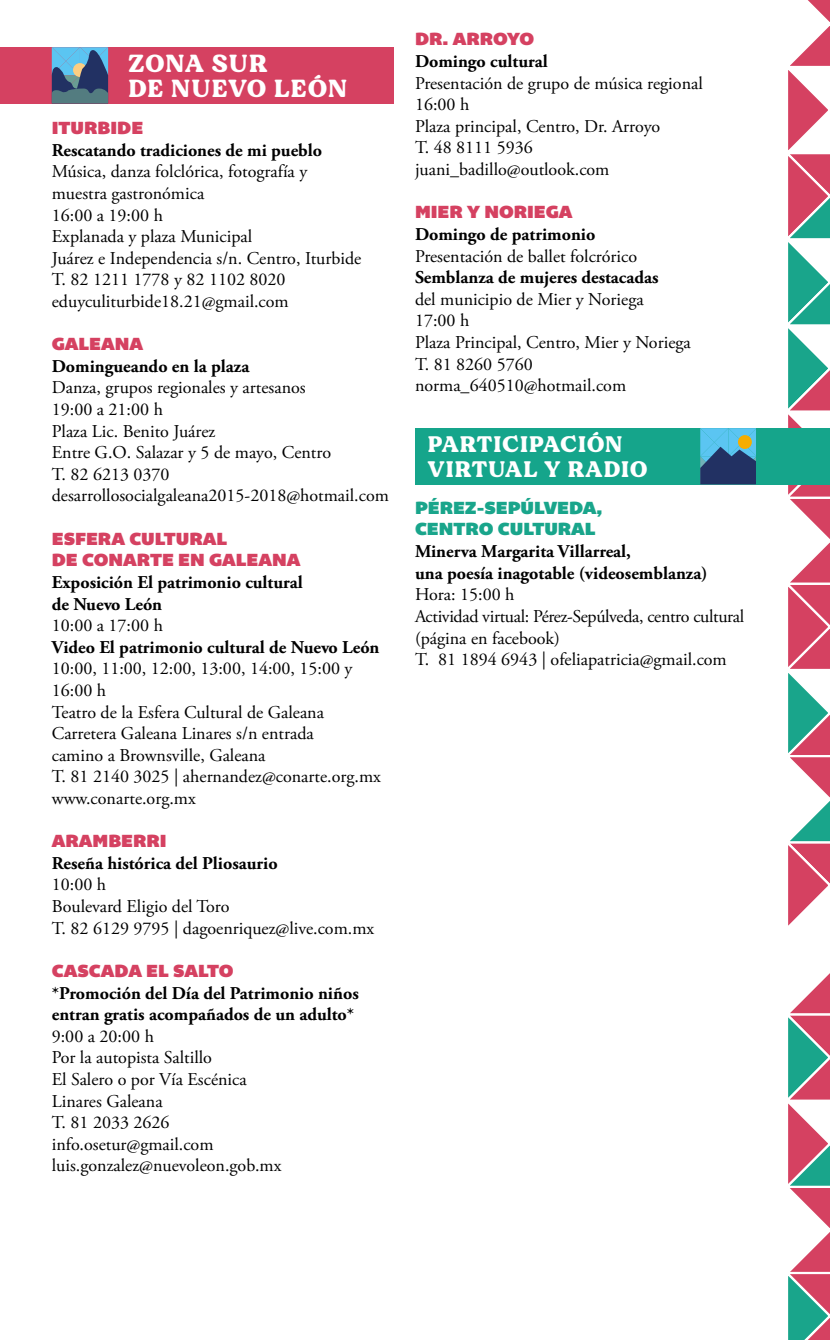
<style>
.page{position:relative;width:830px;height:1340px;background:#fff}
.page>*{position:absolute;margin:0;border:0;box-sizing:border-box;transform-origin:0 0}
.t1{font:24.75px/25.2px "MADE Dillan";letter-spacing:.04em;color:#fff}
.t2{font:22.5px/25.2px "MADE Dillan";letter-spacing:.05em;color:#fff}
.t3{font:18px/21.6px "Adobe Garamond Pro";color:#000}
.t4{font:700 18px/21.6px "Adobe Garamond Pro";color:#000}
.t5{font:18px/21.6px "Bemio";color:#d54161}
.t6{font:18px/21.6px "Bemio";color:#19a58b}
</style>
<div class="page">
<div style="left:52px;top:47px;width:341px;height:56px;background:#d54161"></div>
<div style="left:415px;top:428px;width:341px;height:56px;background:#15a58b"></div>
<svg style="left:700px;top:428px;width:56px;height:56px;background:#44769a"></svg>
<svg style="left:781px;top:0;width:49px;height:1339px"></svg>
<div style="left:1px;top:47px;width:51px;height:56px;background:#d54161"></div>
<div style="left:756px;top:428px;width:73px;height:56px;background:#15a58b"></div>
<svg style="left:52px;top:47px;width:56px;height:56px;background:#4a7998"></svg>
<h1 class="t1" style="left:128px;top:51px;width:220px">ZONA SUR<br>DE NUEVO LEÓN</h1>
<p class="t5" style="left:52px;top:117px;width:93px">ITURBIDE</p>
<p class="t4" style="left:52px;top:139px;width:272px">Rescatando tradiciones de mi pueblo</p>
<p class="t3" style="left:52px;top:161px;width:311px">Música, danza folclórica, fotografía y muestra gastronómica<br>16:00 a 19:00 h<br>Explanada y plaza Municipal<br>Juárez e Independencia s/n. Centro, Iturbide<br>T. 82 1211 1778 y 82 1102 8020 eduyculiturbide18.21@gmail.com</p>
<p class="t5" style="left:52px;top:333px;width:93px">GALEANA</p>
<p class="t4" style="left:52px;top:355px;width:199px">Domingueando en la plaza</p>
<p class="t3" style="left:52px;top:377px;width:338px">Danza, grupos regionales y artesanos<br>19:00 a 21:00 h<br>Plaza Lic. Benito Juárez<br>Entre G.O. Salazar y 5 de mayo, Centro<br>T. 82 6213 0370 desarrollosocialgaleana2015-2018@hotmail.com</p>
<p class="t5" style="left:52px;top:527px;width:250px">ESFERA CULTURAL<br>DE CONARTE EN GALEANA</p>
<p class="t4" style="left:52px;top:571px;width:252px">Exposición El patrimonio cultural de Nuevo León</p>
<p class="t3" style="left:52px;top:615px;width:113px">10:00 a 17:00 h</p>
<p class="t4" style="left:52px;top:636px;width:329px">Video El patrimonio cultural de Nuevo León</p>
<p class="t3" style="left:52px;top:658px;width:330px">10:00, 11:00, 12:00, 13:00, 14:00, 15:00 y<br>16:00 h<br>Teatro de la Esfera Cultural de Galeana<br>Carretera Galeana Linares s/n entrada<br>camino a Brownsville, Galeana<br>T. 81 2140 3025 | ahernandez@conarte.org.mx www.conarte.org.mx</p>
<p class="t5" style="left:52px;top:830px;width:116px">ARAMBERRI</p>
<p class="t4" style="left:52px;top:852px;width:227px">Reseña histórica del Pliosaurio</p>
<p class="t3" style="left:52px;top:874px;width:324px">10:00 h<br>Boulevard Eligio del Toro<br>T. 82 6129 9795 | dagoenriquez@live.com.mx</p>
<p class="t5" style="left:52px;top:959px;width:183px">CASCADA EL SALTO</p>
<p class="t4" style="left:52px;top:982px;width:308px">*Promoción del Día del Patrimonio niños entran gratis acompañados de un adulto*</p>
<p class="t3" style="left:52px;top:1025px;width:231px">9:00 a 20:00 h<br>Por la autopista Saltillo<br>El Salero o por Vía Escénica<br>Linares Galeana<br>T. 81 2033 2626 info.osetur@gmail.com luis.gonzalez@nuevoleon.gob.mx</p>
<p class="t5" style="left:415px;top:28px;width:121px">DR. ARROYO</p>
<p class="t4" style="left:415px;top:51px;width:134px">Domingo cultural</p>
<p class="t3" style="left:415px;top:73px;width:289px">Presentación de grupo de música regional<br>16:00 h<br>Plaza principal, Centro, Dr. Arroyo<br>T. 48 8111 5936 juani_badillo@outlook.com</p>
<p class="t5" style="left:415px;top:201px;width:159px">MIER Y NORIEGA</p>
<p class="t4" style="left:415px;top:224px;width:182px">Domingo de patrimonio</p>
<p class="t3" style="left:415px;top:246px;width:223px">Presentación de ballet folcrórico</p>
<p class="t4" style="left:415px;top:267px;width:245px">Semblanza de mujeres destacadas</p>
<p class="t3" style="left:415px;top:289px;width:277px">del municipio de Mier y Noriega<br>17:00 h<br>Plaza Principal, Centro, Mier y Noriega<br>T. 81 8260 5760 norma_640510@hotmail.com</p>
<p class="t2" style="left:427px;top:431px;width:221px">PARTICIPACIÓN<br>VIRTUAL Y RADIO</p>
<p class="t6" style="left:415px;top:496px;width:189px">PÉREZ-SEPÚLVEDA,<br>CENTRO CULTURAL</p>
<p class="t4" style="left:415px;top:541px;width:294px">Minerva Margarita Villarreal,<br>una poesía inagotable (videosemblanza)</p>
<p class="t3" style="left:415px;top:584px;width:330px">Hora: 15:00 h<br>Actividad virtual: Pérez-Sepúlveda, centro cultural (página en facebook)<br>T. 81 1894 6943 | ofeliapatricia@gmail.com</p>
</div>
